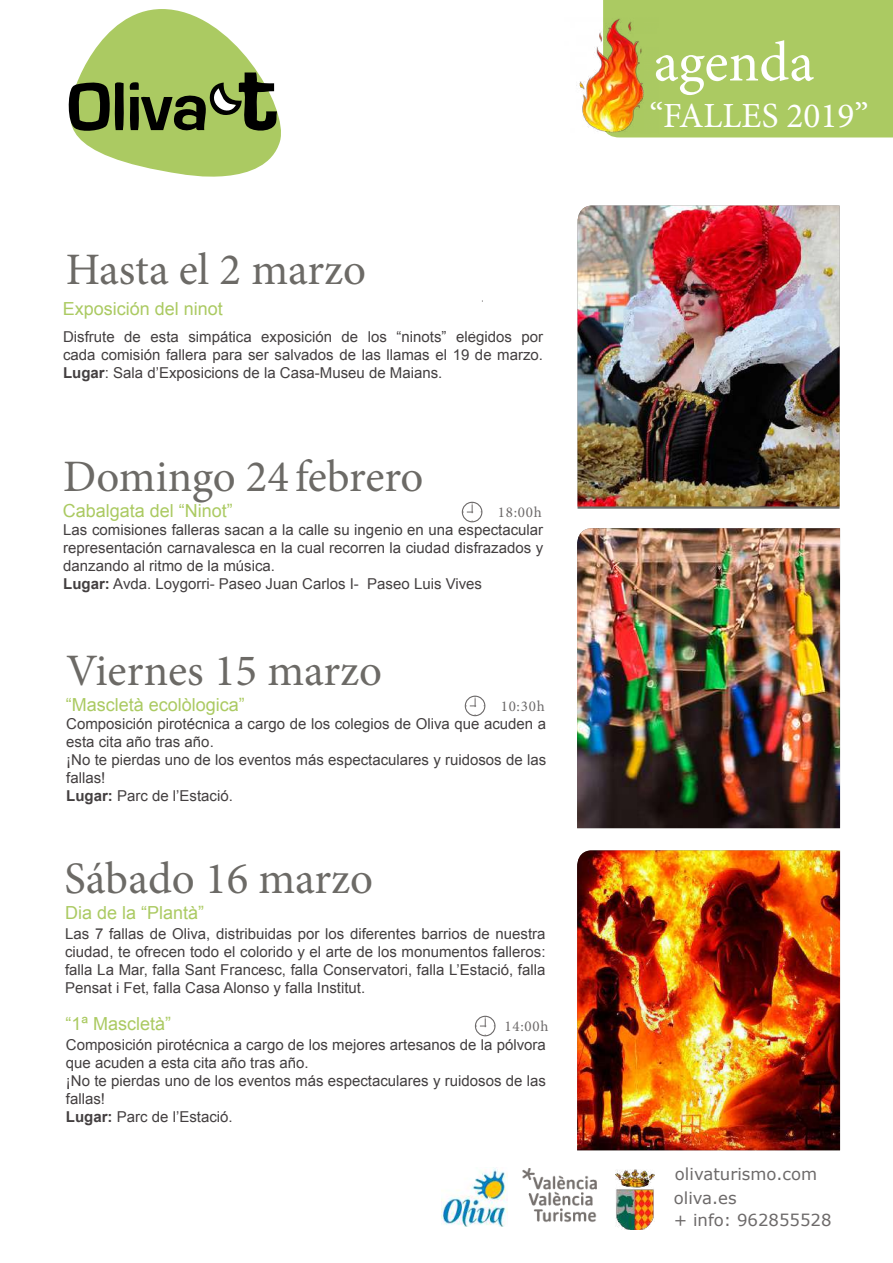
<style>
.page{position:relative;width:893px;height:1263px;background:#fff}
.page>*{position:absolute;margin:0;border:0;box-sizing:border-box;transform-origin:0 0}
.t1{font:56.7px "Minion Pro";letter-spacing:-.005em;color:#fff}
.t2{font:45px "Minion Pro";color:#6c6a66}
.t3{font:35.4px "Minion Pro";color:#fff}
.t4{font:18px "Arial";color:#abca62}
.t5{font:16.5px/23.2px "Verdana";color:#6d6a6a}
.t6{font:15px/18px "Arial";color:#433f40}
.t7{font:15px "Minion Pro";letter-spacing:.05em;color:#6d6a6a}
.s1{font-weight:700}
</style>
<div class="page">
<div style="left:462px;top:502px;width:20px;height:20px;border:1px solid #6d6a6a;border-radius:50%"></div>
<svg style="left:462px;top:502px;width:11px;height:11px"></svg>
<div style="left:603px;top:0;width:290px;height:137px;background:#abca62"></div>
<svg style="left:68px;top:9px;width:213px;height:168px"></svg>
<img style="left:576px;top:18px;width:82px;height:115px">
<img style="left:577px;top:206px;width:263px;height:300px">
<div style="left:475px;top:1016px;width:20px;height:20px;border:1px solid #6d6a6a;border-radius:50%"></div>
<svg style="left:476px;top:1016px;width:10px;height:11px"></svg>
<div style="left:465px;top:696px;width:20px;height:20px;border:1px solid #6d6a6a;border-radius:50%"></div>
<svg style="left:465px;top:696px;width:11px;height:11px"></svg>
<img style="left:577px;top:528px;width:263px;height:300px">
<img style="left:577px;top:850px;width:263px;height:300px">
<img style="left:441px;top:1167px;width:67px;height:60px">
<img style="left:522px;top:1168px;width:75px;height:55px">
<img style="left:616px;top:1169px;width:39px;height:60px">
<h2 class="t2" style="left:66px;top:239px;width:302px">Hasta el 2 marzo</h2>
<p class="t4" style="left:63px;top:297px;width:162px">Exposición del ninot</p>
<p class="t6" style="left:63px;top:328px;width:481px;text-align:justify">Disfrute de esta simpática exposición de los “ninots” elegidos por cada comisión fallera para ser salvados de las llamas el 19 de marzo.<br><span class="s1">Lugar</span>: Sala d’Exposicions de la Casa-Museu de Maians.</p>
<h2 class="t2" style="left:63px;top:447px;width:362px">Domingo 24 febrero</h2>
<p class="t4" style="left:63px;top:499px;width:172px">Cabalgata del “Ninot”</p>
<p class="t6" style="left:63px;top:521px;width:481px">Las comisiones falleras sacan a la calle su ingenio en una espectacular representación carnavalesca en la cual recorren la ciudad disfrazados y danzando al ritmo de la música.<br><span class="s1">Lugar:</span> Avda. Loygorri- Paseo Juan Carlos I- Paseo Luis Vives</p>
<p class="t7" style="left:498px;top:502px;width:45px">18:00h</p>
<h2 class="t2" style="left:66px;top:640px;width:317px">Viernes 15 marzo</h2>
<p class="t4" style="left:66px;top:693px;width:181px">“Mascletà ecolòlogica”</p>
<p class="t6" style="left:66px;top:715px;width:481px">Composición pirotécnica a cargo de los colegios de Oliva que acuden a esta cita año tras año.<br>¡No te pierdas uno de los eventos más espectaculares y ruidosos de las fallas!<br><span class="s1">Lugar:</span> Parc de l’Estació.</p>
<p class="t7" style="left:501px;top:696px;width:45px">10:30h</p>
<h2 class="t2" style="left:65px;top:848px;width:310px">Sábado 16 marzo</h2>
<p class="t4" style="left:65px;top:901px;width:141px">Dia de la “Plantà”</p>
<p class="t6" style="left:65px;top:925px;width:482px;text-align:justify">Las 7 fallas de Oliva, distribuidas por los diferentes barrios de nuestra ciudad, te ofrecen todo el colorido y el arte de los monumentos falleros: falla La Mar, falla Sant Francesc, falla Conservatori, falla L’Estació, falla Pensat i Fet, falla Casa Alonso y falla Institut.</p>
<p class="t4" style="left:66px;top:1012px;width:107px">“1ª Mascletà”</p>
<p class="t6" style="left:66px;top:1036px;width:481px">Composición pirotécnica a cargo de los mejores artesanos de la pólvora que acuden a esta cita año tras año.<br>¡No te pierdas uno de los eventos más espectaculares y ruidosos de las fallas!<br><span class="s1">Lugar:</span> Parc de l’Estació.</p>
<p class="t7" style="left:504px;top:1016px;width:45px">14:00h</p>
<h1 class="t1" style="left:654px;top:24px;width:162px">agenda</h1>
<h3 class="t3" style="left:650px;top:92px;width:220px">“FALLES 2019”</h3>
<p class="t5" style="left:674px;top:1162px;width:159px">olivaturismo.com oliva.es<br>+ info: 962855528</p>
</div>
